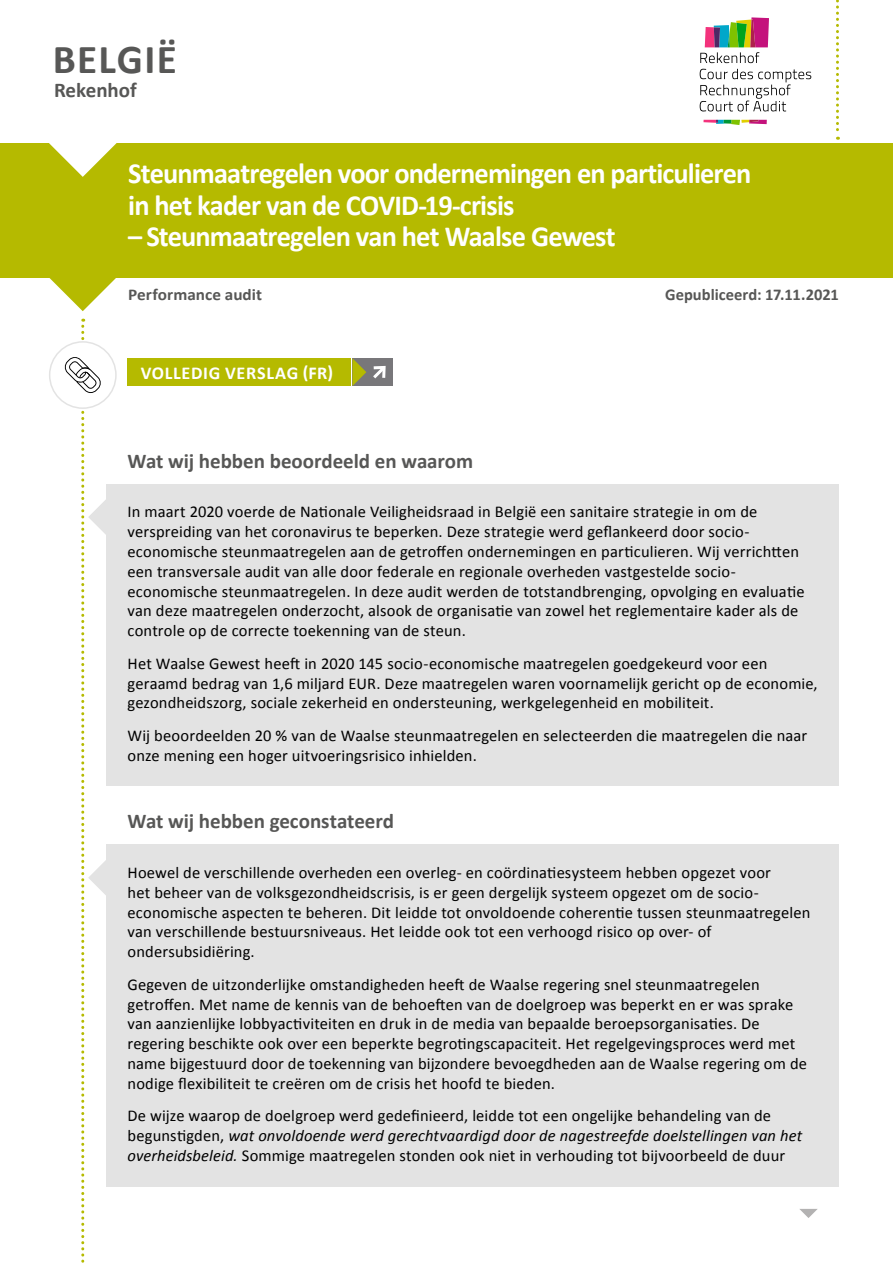
<style>
.page{position:relative;width:893px;height:1263px;background:#fff}
.page>*{position:absolute;margin:0;border:0;box-sizing:border-box;transform-origin:0 0}
.Country-First{font:700 41.25px "Calibri";letter-spacing:.035em;color:#575756}
.t1{font:700 29.25px/31.5px "Calibri";letter-spacing:-.03em;color:#fff}
.SaiName-First{font:700 21px "Calibri";letter-spacing:-.005em;color:#575756}
.t2{font:700 18.15px "Calibri";letter-spacing:.04em;color:#fff}
.t3{font:16.5px/19.8px "Calibri";letter-spacing:.01em;color:#000}
.Published{font:700 16.5px "Calibri";color:#575756}
.Performance{font:700 16.5px "Calibri";color:#575756;scale:1.04 1}
.s1{font-style:italic}
</style>
<div class="page">
<div style="left:0;top:143px;width:893px;height:134px;background:#b5ba00"></div>
<svg style="left:49px;top:277px;width:68px;height:34px"></svg>
<div style="left:106px;top:484px;width:733px;height:177px;background:#e3e3e3"></div>
<div style="left:106px;top:635px;width:733px;height:99px;background:#e3e3e3"></div>
<div style="left:106px;top:707px;width:733px;height:79px;background:#e3e3e3"></div>
<div style="left:106px;top:844px;width:733px;height:138px;background:#e3e3e3"></div>
<div style="left:106px;top:956px;width:733px;height:158px;background:#e3e3e3"></div>
<div style="left:106px;top:1088px;width:733px;height:98px;background:#e3e3e3"></div>
<svg style="left:799px;top:1209px;width:19px;height:9px"></svg>
<svg style="left:49px;top:143px;width:68px;height:34px"></svg>
<div style="left:49px;top:341px;width:68px;height:68px;border:2px solid #e3e3e3;border-radius:50%"></div>
<svg style="left:64px;top:319px;width:43px;height:944px"></svg>
<svg style="left:836px;top:0;width:3px;height:140px"></svg>
<svg style="left:128px;top:358px;width:265px;height:28px;background:#afb312"></svg>
<svg style="left:703px;top:120px;width:64px;height:5px"></svg>
<svg style="left:700px;top:17px;width:69px;height:46px"></svg>
<svg style="left:700px;top:69px;width:111px;height:42px"></svg>
<p class="Country-First" style="left:53px;top:34px;width:126px">BELGIË</p>
<p class="SaiName-First" style="left:54px;top:77px;width:84px">Rekenhof</p>
<h1 class="t1" style="left:128px;top:156px;width:625px">Steunmaatregelen voor ondernemingen en particulieren in het kader van de COVID-19-crisis</h1>
<h1 class="t1" style="left:128px;top:219px;width:489px">– Steunmaatregelen van het Waalse Gewest</h1>
<p class="Performance" style="left:128px;top:284px;width:130px">Performance audit</p>
<p class="Published" style="left:665px;top:284px;width:175px">Gepubliceerd: 17.11.2021</p>
<p class="t2" style="left:141px;top:362px;width:194px">VOLLEDIG VERSLAG (FR)</p>
<h2 class="SaiName-First" style="left:128px;top:448px;width:347px">Wat wij hebben beoordeeld en waarom</h2>
<p class="t3" style="left:128px;top:501px;width:678px">In maart 2020 voerde de Nationale Veiligheidsraad in België een sanitaire strategie in om de verspreiding van het coronavirus te beperken. Deze strategie werd geflankeerd door socio&shy;economische steunmaatregelen aan de getroffen ondernemingen en particulieren. Wij verrichtten een transversale audit van alle door federale en regionale overheden vastgestelde socio&shy;economische steunmaatregelen. In deze audit werden de totstandbrenging, opvolging en evaluatie van deze maatregelen onderzocht, alsook de organisatie van zowel het reglementaire kader als de controle op de correcte toekenning van de steun.</p>
<p class="t3" style="left:128px;top:653px;width:692px">Het Waalse Gewest heeft in 2020 145 socio-economische maatregelen goedgekeurd voor een geraamd bedrag van 1,6 miljard EUR. Deze maatregelen waren voornamelijk gericht op de economie, gezondheidszorg, sociale zekerheid en ondersteuning, werkgelegenheid en mobiliteit.</p>
<p class="t3" style="left:128px;top:725px;width:681px">Wij beoordeelden 20 % van de Waalse steunmaatregelen en selecteerden die maatregelen die naar onze mening een hoger uitvoeringsrisico inhielden.</p>
<h2 class="SaiName-First" style="left:128px;top:808px;width:268px">Wat wij hebben geconstateerd</h2>
<p class="t3" style="left:128px;top:862px;width:684px">Hoewel de verschillende overheden een overleg- en coördinatiesysteem hebben opgezet voor<br>het beheer van de volksgezondheidscrisis, is er geen dergelijk systeem opgezet om de socio&shy;economische aspecten te beheren. Dit leidde tot onvoldoende coherentie tussen steunmaatregelen van verschillende bestuursniveaus. Het leidde ook tot een verhoogd risico op over- of ondersubsidiëring.</p>
<p class="t3" style="left:128px;top:973px;width:681px">Gegeven de uitzonderlijke omstandigheden heeft de Waalse regering snel steunmaatregelen getroffen. Met name de kennis van de behoeften van de doelgroep was beperkt en er was sprake van aanzienlijke lobbyactiviteiten en druk in de media van bepaalde beroepsorganisaties. De regering beschikte ook over een beperkte begrotingscapaciteit. Het regelgevingsproces werd met name bijgestuurd door de toekenning van bijzondere bevoegdheden aan de Waalse regering om de nodige flexibiliteit te creëren om de crisis het hoofd te bieden.</p>
<p class="t3" style="left:128px;top:1105px;width:676px">De wijze waarop de doelgroep werd gedefinieerd, leidde tot een ongelijke behandeling van de begunstigden, <span class="s1">wat onvoldoende werd gerechtvaardigd door de nagestreefde doelstellingen van het overheidsbeleid.</span> Sommige maatregelen stonden ook niet in verhouding tot bijvoorbeeld de duur</p>
</div>
